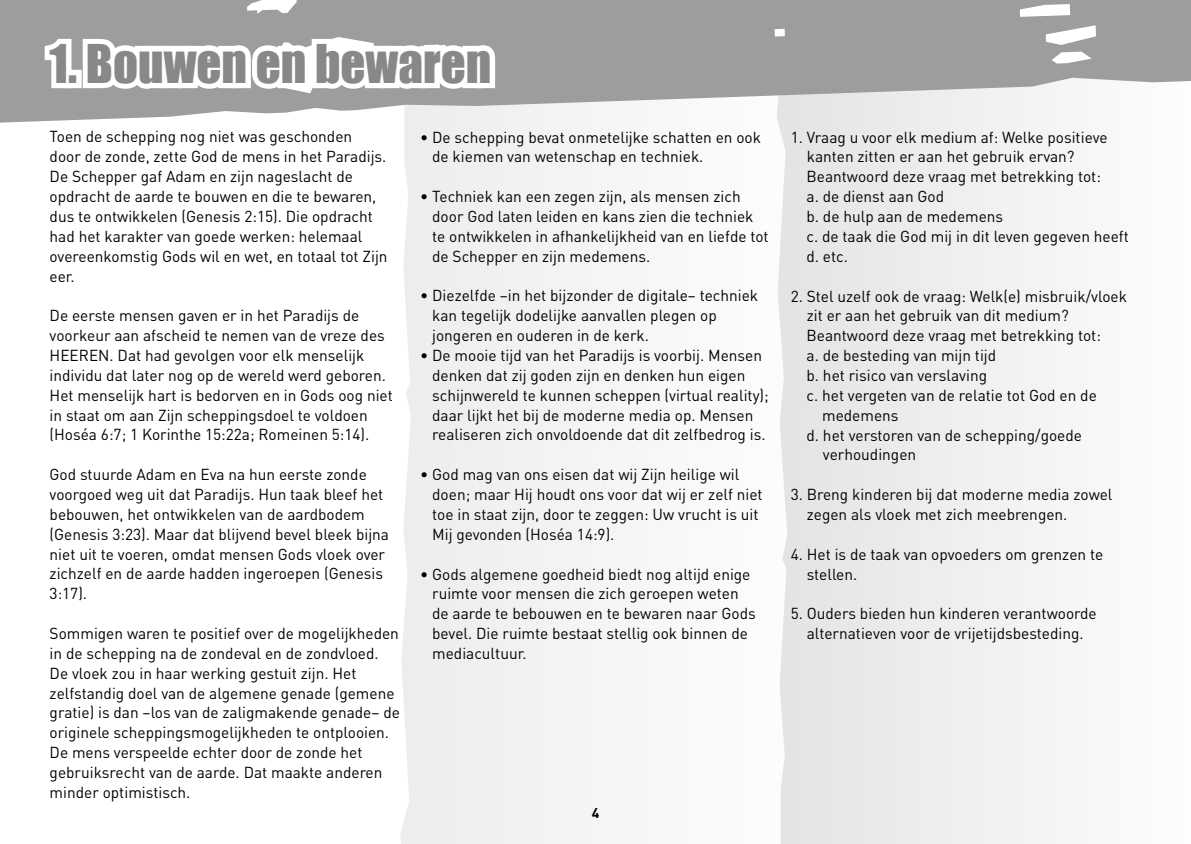
<style>
.page{position:relative;width:1191px;height:844px;background:#fff}
.page>*{position:absolute;margin:0;border:0;box-sizing:border-box;transform-origin:0 0}
.t1{font:49px "Impact";color:#87888a}
.t2{font:15.75px/19.8px "DIN";color:#000}
.t3{font:700 14px "DIN";color:#000}
</style>
<div class="page">
<div style="left:400px;top:123px;width:204px;height:720px;background:#f1f2f2"></div>
<div style="left:777px;top:123px;width:277px;height:720px;background:#eceded"></div>
<svg style="left:0;top:0;width:1191px;height:123px;fill:#9c9d9f"></svg>
<svg style="left:39px;top:0;width:461px;height:196px"></svg>
<h1 class="t1" style="left:50px;top:26px;width:443px">1. Bouwen en bewaren</h1>
<p class="t2" style="left:50px;top:127px;width:339px">Toen de schepping nog niet was geschonden<br>door de zonde, zette God de mens in het Paradijs.<br>De Schepper gaf Adam en zijn nageslacht de opdracht de aarde te bouwen en die te bewaren, dus te ontwikkelen (Genesis 2:15). Die opdracht had het karakter van goede werken: helemaal overeenkomstig Gods wil en wet, en totaal tot Zijn eer.</p>
<p class="t2" style="left:50px;top:305px;width:345px">De eerste mensen gaven er in het Paradijs de voorkeur aan afscheid te nemen van de vreze des HEEREN. Dat had gevolgen voor elk menselijk individu dat later nog op de wereld werd geboren.<br>Het menselijk hart is bedorven en in Gods oog niet in staat om aan Zijn scheppingsdoel te voldoen (Hoséa 6:7; 1 Korinthe 15:22a; Romeinen 5:14).</p>
<p class="t2" style="left:50px;top:464px;width:341px">God stuurde Adam en Eva na hun eerste zonde voorgoed weg uit dat Paradijs. Hun taak bleef het bebouwen, het ontwikkelen van de aardbodem (Genesis 3:23). Maar dat blijvend bevel bleek bijna niet uit te voeren, omdat mensen Gods vloek over zichzelf en de aarde hadden ingeroepen (Genesis 3:17).</p>
<p class="t2" style="left:50px;top:623px;width:352px">Sommigen waren te positief over de mogelijkheden in de schepping na de zondeval en de zondvloed.<br>De vloek zou in haar werking gestuit zijn. Het zelfstandig doel van de algemene genade (gemene gratie) is dan –los van de zaligmakende genade– de originele scheppingsmogelijkheden te ontplooien.<br>De mens verspeelde echter door de zonde het gebruiksrecht van de aarde. Dat maakte anderen minder optimistisch.</p>
<p class="t2" style="left:432px;top:127px;width:330px;text-indent:-12px">• De schepping bevat onmetelijke schatten en ook de kiemen van wetenschap en techniek.</p>
<p class="t2" style="left:432px;top:186px;width:338px;text-indent:-12px">• Techniek kan een zegen zijn, als mensen zich door God laten leiden en kans zien die techniek te ontwikkelen in afhankelijkheid van en liefde tot de Schepper en zijn medemens.</p>
<p class="t2" style="left:432px;top:285px;width:327px;text-indent:-12px">• Diezelfde –in het bijzonder de digitale– techniek kan tegelijk dodelijke aanvallen plegen op jongeren en ouderen in de kerk.</p>
<p class="t2" style="left:432px;top:345px;width:338px;text-indent:-12px">• De mooie tijd van het Paradijs is voorbij. Mensen denken dat zij goden zijn en denken hun eigen schijnwereld te kunnen scheppen (virtual reality); daar lijkt het bij de moderne media op. Mensen realiseren zich onvoldoende dat dit zelfbedrog is.</p>
<p class="t2" style="left:432px;top:464px;width:332px;text-indent:-12px">• God mag van ons eisen dat wij Zijn heilige wil doen; maar Hij houdt ons voor dat wij er zelf niet toe in staat zijn, door te zeggen: Uw vrucht is uit Mij gevonden (Hoséa 14:9).</p>
<p class="t2" style="left:432px;top:563px;width:325px;text-indent:-12px">• Gods algemene goedheid biedt nog altijd enige ruimte voor mensen die zich geroepen weten de aarde te bebouwen en te bewaren naar Gods bevel. Die ruimte bestaat stellig ook binnen de mediacultuur.</p>
<p class="t3" style="left:591px;top:803px;width:9px">4</p>
<p class="t2" style="left:806px;top:127px;width:324px;text-indent:-16px">1. Vraag u voor elk medium af: Welke positieve kanten zitten er aan het gebruik ervan?<br>Beantwoord deze vraag met betrekking tot:<br>a. de dienst aan God<br>b. de hulp aan de medemens<br>c. de taak die God mij in dit leven gegeven heeft d. etc.</p>
<p class="t2" style="left:790px;top:285px;width:338px">2. Stel uzelf ook de vraag: Welk(e) misbruik/vloek</p>
<p class="t2" style="left:806px;top:305px;width:263px">zit er aan het gebruik van dit medium?</p>
<p class="t2" style="left:806px;top:325px;width:296px">Beantwoord deze vraag met betrekking tot:</p>
<p class="t2" style="left:806px;top:345px;width:191px">a. de besteding van mijn tijd</p>
<p class="t2" style="left:806px;top:365px;width:182px">b. het risico van verslaving</p>
<p class="t2" style="left:806px;top:385px;width:292px">c. het vergeten van de relatie tot God en de</p>
<p class="t2" style="left:822px;top:404px;width:78px">medemens</p>
<p class="t2" style="left:806px;top:424px;width:277px">d. het verstoren van de schepping/goede</p>
<p class="t2" style="left:823px;top:444px;width:95px">verhoudingen</p>
<p class="t2" style="left:806px;top:484px;width:307px;text-indent:-16px">3. Breng kinderen bij dat moderne media zowel zegen als vloek met zich meebrengen.</p>
<p class="t2" style="left:806px;top:543px;width:298px;text-indent:-16px">4. Het is de taak van opvoeders om grenzen te stellen.</p>
<p class="t2" style="left:790px;top:603px;width:308px;text-align:center">5. Ouders bieden hun kinderen verantwoorde alternatieven voor de vrijetijdsbesteding.</p>
</div>
